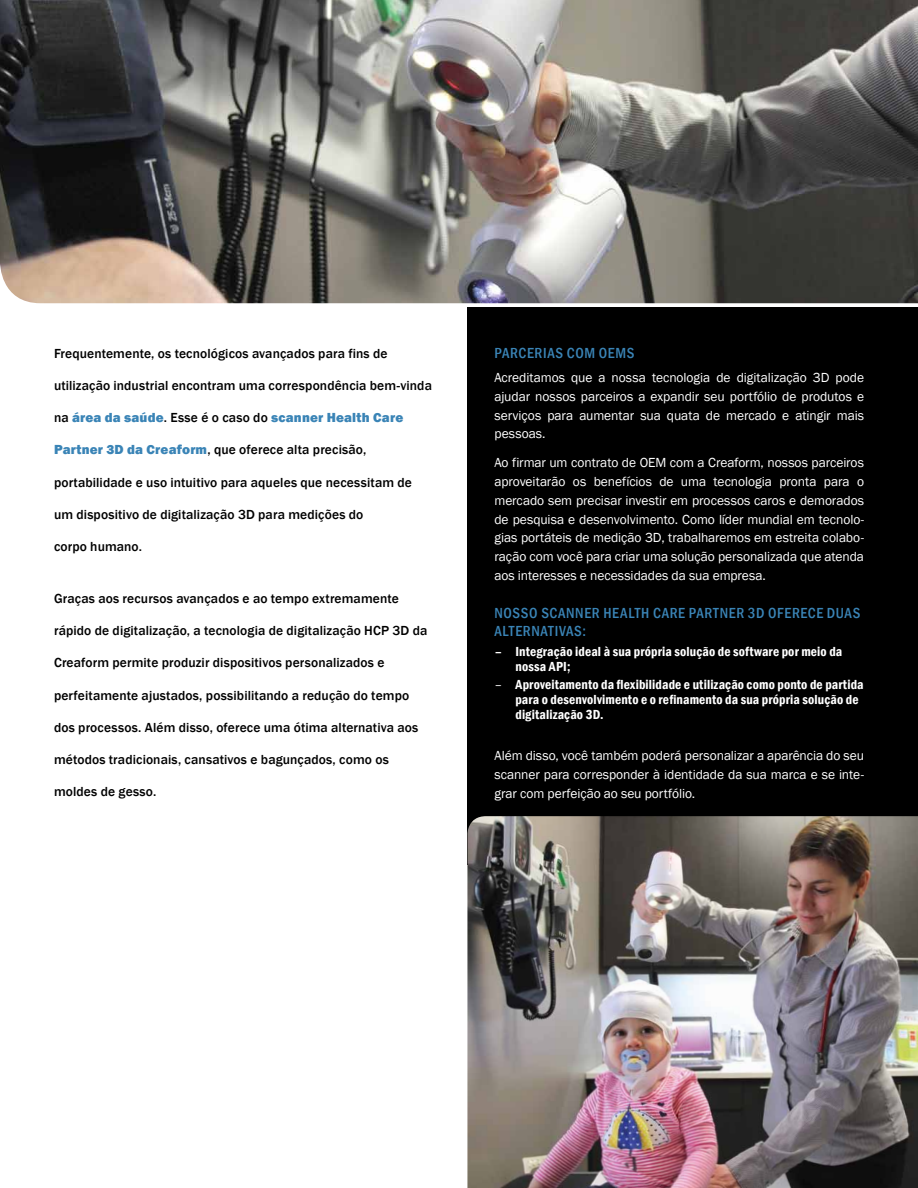
<style>
.page{position:relative;width:918px;height:1188px;background:#fff}
.page>*{position:absolute;margin:0;border:0;box-sizing:border-box;transform-origin:0 0}
.t1{font:500 condensed 15px/18px "Franklin Gothic";letter-spacing:.045em;color:#3a84b6}
.t2{font:13.5px/18.8px "Franklin Gothic";letter-spacing:-.005em;color:#fff;text-align:justify}
.t3{font:500 13.5px "Franklin Gothic";letter-spacing:.01em;color:#000}
.t4{font:600 condensed 13.5px/15px "Franklin Gothic";letter-spacing:.01em;color:#fff}
.t5{font:800 13.5px "Franklin Gothic";letter-spacing:.015em;color:#3a84b6}
.s1{font-weight:500;color:#000}
.s2{font-weight:800;color:#3a84b6}
.s3{font-weight:500;font-stretch:normal}
.s4{font-weight:400;font-stretch:normal}
</style>
<div class="page">
<img style="left:0;top:0;width:918px;height:303px">
<div style="left:467px;top:307px;width:451px;height:558px;background:#000"></div>
<img style="left:467px;top:816px;width:451px;height:372px">
<p class="t3" style="left:54px;top:345px;width:335px">Frequentemente, os tecnológicos avançados para fins de</p>
<p class="t3" style="left:54px;top:377px;width:379px">utilização industrial encontram uma correspondência bem-vinda</p>
<p class="t5" style="left:54px;top:409px;width:351px"><span class="s1">na</span> área da saúde<span class="s1">. Esse é o caso do</span> scanner Health Care</p>
<p class="t3" style="left:54px;top:441px;width:314px"><span class="s2">Partner 3D da Creaform</span>, que oferece alta precisão,</p>
<p class="t3" style="left:54px;top:474px;width:360px">portabilidade e uso intuitivo para aqueles que necessitam de</p>
<p class="t3" style="left:54px;top:506px;width:311px">um dispositivo de digitalização 3D para medições do</p>
<p class="t3" style="left:54px;top:538px;width:90px">corpo humano.</p>
<p class="t3" style="left:54px;top:590px;width:346px">Graças aos recursos avançados e ao tempo extremamente</p>
<p class="t3" style="left:54px;top:622px;width:375px">rápido de digitalização, a tecnologia de digitalização HCP 3D da</p>
<p class="t3" style="left:54px;top:655px;width:332px">Creaform permite produzir dispositivos personalizados e</p>
<p class="t3" style="left:54px;top:687px;width:357px">perfeitamente ajustados, possibilitando a redução do tempo</p>
<p class="t3" style="left:54px;top:719px;width:366px">dos processos. Além disso, oferece uma ótima alternativa aos</p>
<p class="t3" style="left:54px;top:751px;width:336px">métodos tradicionais, cansativos e bagunçados, como os</p>
<p class="t3" style="left:54px;top:784px;width:104px">moldes de gesso.</p>
<p class="t1" style="left:494px;top:344px;width:115px">PARCERIAS COM OEMS</p>
<p class="t2" style="left:494px;top:368px;width:371px">Acreditamos que a nossa tecnologia de digitalização 3D pode ajudar nossos parceiros a expandir seu portfólio de produtos e serviços para aumentar sua quata de mercado e atingir mais pessoas.</p>
<p class="t2" style="left:494px;top:454px;width:371px">Ao firmar um contrato de OEM com a Creaform, nossos parceiros aproveitarão os benefícios de uma tecnologia pronta para o mercado sem precisar investir em processos caros e demorados de pesquisa e desenvolvimento. Como líder mundial em tecnolo&shy;gias portáteis de medição 3D, trabalharemos em estreita colabo&shy;ração com você para criar uma solução personalizada que atenda aos interesses e necessidades da sua empresa.</p>
<p class="t1" style="left:494px;top:604px;width:366px">NOSSO SCANNER HEALTH CARE PARTNER 3D OFERECE DUAS<br>ALTERNATIVAS:</p>
<p class="t4" style="left:515px;top:644px;width:328px;text-indent:-21px"><span class="s3">–</span> Integração ideal à sua própria solução de software por meio da nossa API;</p>
<p class="t4" style="left:515px;top:677px;width:350px;text-indent:-21px"><span class="s4">–</span> Aproveitamento da flexibilidade e utilização como ponto de partida para o desenvolvimento e o refinamento da sua própria solução de digitalização 3D.</p>
<p class="t2" style="left:494px;top:747px;width:371px">Além disso, você também poderá personalizar a aparência do seu scanner para corresponder à identidade da sua marca e se inte&shy;grar com perfeição ao seu portfólio.</p>
</div>
